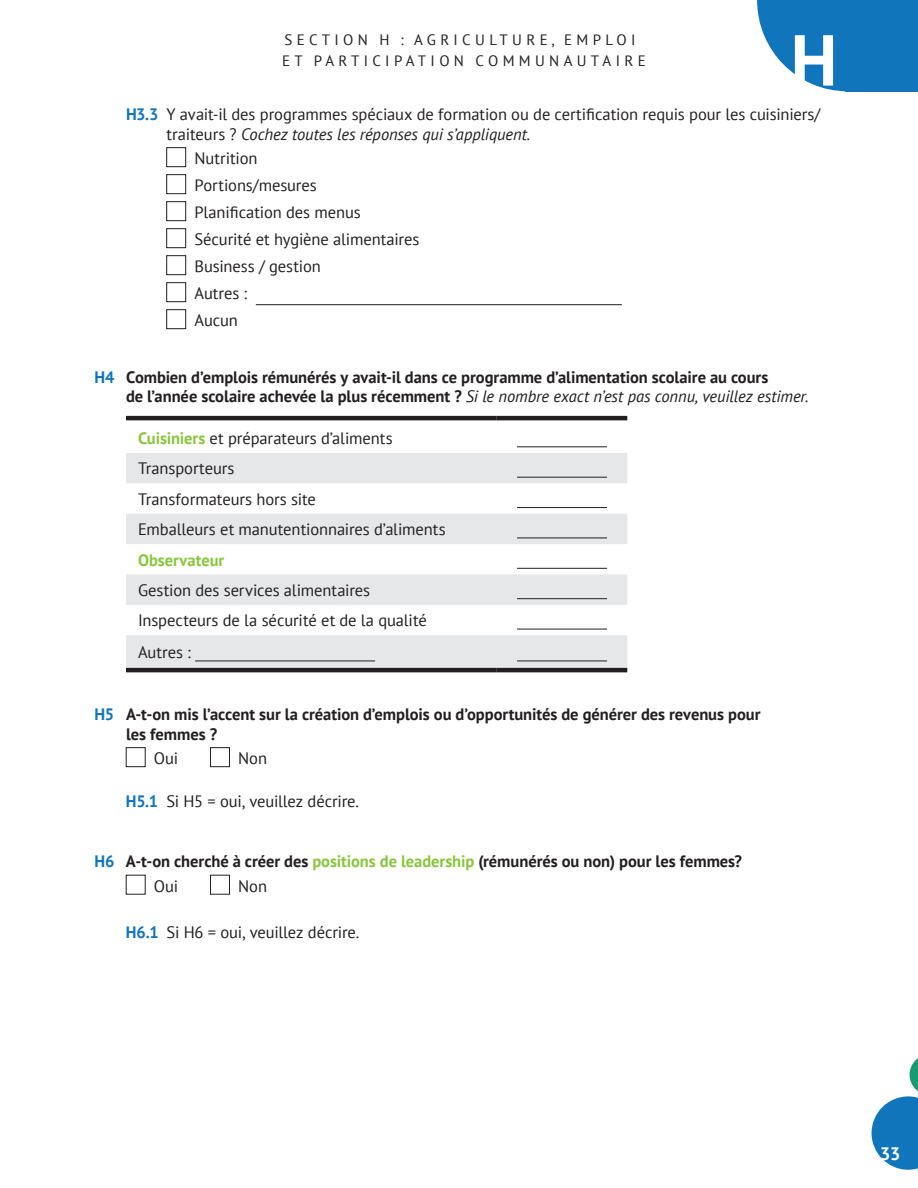
<style>
.page{position:relative;width:918px;height:1188px;background:#fff}
.page>*{position:absolute;margin:0;border:0;box-sizing:border-box;transform-origin:0 0}
.t1{font:700 72px "PT Sans";color:#fff}
.t2{font:700 18px "PT Sans";color:#fff}
.t3{font:16.5px/27px "PT Sans";letter-spacing:-.005em;color:#231f20}
.t4{font:700 16.5px/19.5px "PT Sans";letter-spacing:-.005em;color:#231f20}
.t5{font:700 16.5px "PT Sans";color:#8ac53f}
.t6{font:15px/21px "PT Sans";letter-spacing:.29em;color:#231f20}
.s1{font-weight:700;color:#1175bc}
.s2{font-style:italic}
.s3{color:#1175bc}
.s4{font-weight:400;font-style:italic}
.s5{font-weight:700;color:#8ac53f}
.s6{color:#8ac53f}
.s7{font-weight:400}
</style>
<div class="page">
<svg style="left:872px;top:1058px;width:46px;height:112px"></svg>
<div style="left:166px;top:147px;width:20px;height:20px;border:1px solid #231f20"></div>
<div style="left:166px;top:174px;width:20px;height:20px;border:1px solid #231f20"></div>
<div style="left:166px;top:201px;width:20px;height:20px;border:1px solid #231f20"></div>
<div style="left:166px;top:228px;width:20px;height:20px;border:1px solid #231f20"></div>
<div style="left:166px;top:255px;width:20px;height:20px;border:1px solid #231f20"></div>
<div style="left:166px;top:282px;width:20px;height:20px;border:1px solid #231f20"></div>
<hr style="left:256px;top:304px;width:366px;height:1px;background:#231f20">
<div style="left:166px;top:309px;width:20px;height:20px;border:1px solid #231f20"></div>
<svg style="left:126px;top:453px;width:501px;height:215px;fill:#e6e7e9"></svg>
<hr style="left:126px;top:416px;width:371px;height:4px;background:#231f20">
<hr style="left:497px;top:416px;width:130px;height:4px;background:#231f20">
<hr style="left:126px;top:668px;width:371px;height:4px;background:#231f20">
<hr style="left:497px;top:668px;width:130px;height:4px;background:#231f20">
<hr style="left:517px;top:447px;width:90px;height:1px;background:#231f20">
<hr style="left:517px;top:477px;width:90px;height:1px;background:#231f20">
<hr style="left:517px;top:507px;width:90px;height:1px;background:#231f20">
<hr style="left:517px;top:538px;width:90px;height:1px;background:#231f20">
<hr style="left:517px;top:568px;width:90px;height:1px;background:#231f20">
<hr style="left:517px;top:598px;width:90px;height:1px;background:#231f20">
<hr style="left:517px;top:629px;width:90px;height:1px;background:#231f20">
<hr style="left:195px;top:661px;width:180px;height:1px;background:#231f20">
<hr style="left:517px;top:661px;width:90px;height:1px;background:#231f20">
<div style="left:126px;top:747px;width:19px;height:20px;border:1px solid #231f20"></div>
<div style="left:210px;top:747px;width:20px;height:20px;border:1px solid #231f20"></div>
<div style="left:210px;top:875px;width:20px;height:19px;border:1px solid #231f20"></div>
<svg style="left:757px;top:0;width:161px;height:91px;background:#2d85c4"></svg>
<p class="t6" style="left:282px;top:29px;width:365px">SECTION H : AGRICULTURE, EMPLOI<br>ET PARTICIPATION COMMUNAUTAIRE</p>
<h1 class="t1" style="left:791px;top:12px;width:48px">H</h1>
<p class="t3" style="left:167px;top:104px;width:655px;line-height:19.5px;text-indent:-41px"><span class="s1">H3.3</span> Y avait-il des programmes spéciaux de formation ou de certification requis pour les cuisiniers/ traiteurs ? <span class="s2">Cochez toutes les réponses qui s’appliquent.</span></p>
<p class="t3" style="left:194px;top:144px;width:226px">Nutrition<br>Portions/mesures<br>Planification des menus<br>Sécurité et hygiène alimentaires<br>Business / gestion<br>Autres :<br>Aucun</p>
<p class="t4" style="left:126px;top:367px;width:684px;text-indent:-31px"><span class="s3">H4</span> Combien d’emplois rémunérés y avait-il dans ce programme d’alimentation scolaire au cours<br>de l’année scolaire achevée la plus récemment ? <span class="s4">Si le nombre exact n’est pas connu, veuillez estimer.</span></p>
<p class="t3" style="left:138px;top:423px;width:309px;line-height:30.3px"><span class="s5">Cuisiniers</span> et préparateurs d’aliments<br>Transporteurs<br>Transformateurs hors site<br>Emballeurs et manutentionnaires d’aliments</p>
<p class="t5" style="left:138px;top:549px;width:88px">Observateur</p>
<p class="t3" style="left:138px;top:575px;width:290px;line-height:30.3px">Gestion des services alimentaires<br>Inspecteurs de la sécurité et de la qualité</p>
<p class="t3" style="left:138px;top:638px;width:54px">Autres :</p>
<p class="t4" style="left:126px;top:704px;width:636px;text-indent:-32px"><span class="s3">H5</span> A-t-on mis l’accent sur la création d’emplois ou d’opportunités de générer des revenus pour les femmes ?</p>
<p class="t3" style="left:154px;top:744px;width:26px">Oui</p>
<p class="t3" style="left:238px;top:744px;width:30px">Non</p>
<p class="t3" style="left:126px;top:788px;width:235px"><span class="s1">H5.1</span> Si H5 = oui, veuillez décrire.</p>
<p class="t4" style="left:154px;top:849px;width:590px;line-height:24.2px;text-indent:-59px"><span class="s3">H6</span> A-t-on cherché à créer des <span class="s6">positions de leadership</span> (rémunérés ou non) pour les femmes?<br><span class="s7">Oui</span></p>
<p class="t3" style="left:238px;top:872px;width:30px">Non</p>
<p class="t3" style="left:126px;top:918px;width:235px"><span class="s1">H6.1</span> Si H6 = oui, veuillez décrire.</p>
<p class="t2" style="left:880px;top:1142px;width:22px">33</p>
</div>
